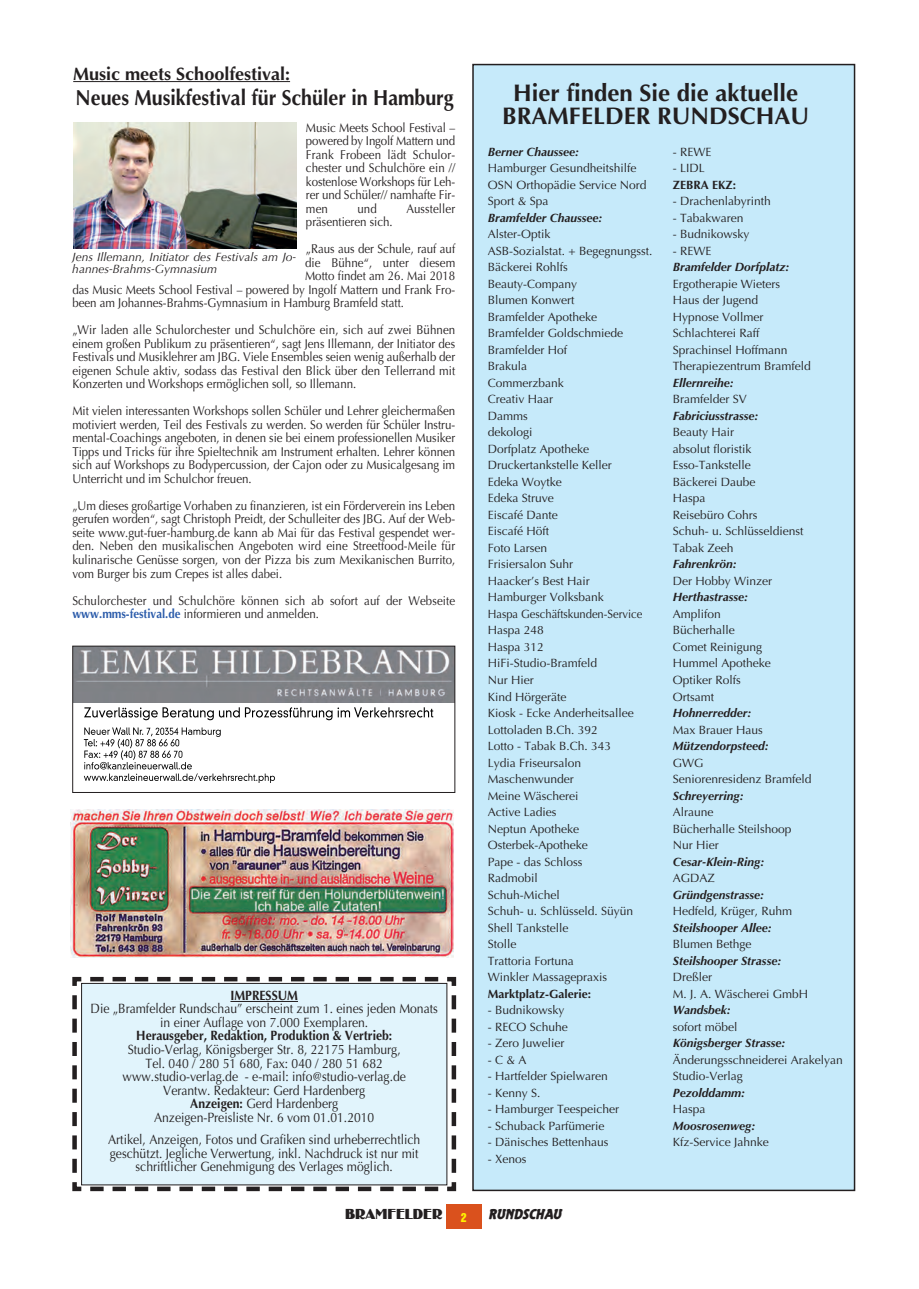
<style>
.page{position:relative;width:919px;height:1289px;background:#fff}
.page>*{position:absolute;margin:0;border:0;box-sizing:border-box;transform-origin:0 0}
.t1{font:700 24px/22.2px "Optima";color:#231f20;text-align:center}
.t2{font:700 21.75px "Optima";color:#231f20;scale:.9 1}
.t3{font:700 18px "Optima";color:#231f20}
.t4{font:15px "Birmingham";color:#231f20}
.t5{font:italic 15px "Elmshorn";color:#231f20}
.t6{font:13.5px/13.5px "Optima";color:#231f20;text-align:center;scale:.9 1}
.t7{font:700 13.5px "Optima";color:#231f20;scale:.9 1}
.t8{font:12.75px/13.5px "Optima";color:#231f20;text-align:justify;scale:.9 1}
.t9{font:700 12.75px "Hegel Inserat";color:#fff101}
.t10{font:12px/16.5px "Optima";color:#231f20}
.t11{font:italic 700 12px "Optima";color:#231f20}
.t12{font:italic 12px/12px "Optima";color:#231f20}
.t13{font:700 12px "Optima";color:#231f20}
.s1{font-weight:700;color:#2d5dab}
.s2{font-weight:700}
</style>
<div class="page">
<div style="left:446px;top:1203px;width:35px;height:24px;background:#da511d"></div>
<div style="left:473px;top:65px;width:381px;height:1125px;background:#c6eafa"></div>
<div style="left:472px;top:64px;width:383px;height:1127px;border:2px solid #231f20"></div>
<svg style="left:72px;top:976px;width:385px;height:216px"></svg>
<div style="left:82px;top:983px;width:365px;height:201px;background:#e1f4fc"></div>
<div style="left:81px;top:983px;width:366px;height:202px;border:1px solid #231f20"></div>
<hr style="left:230px;top:1001px;width:68px;height:1px;background:#231f20">
<hr style="left:73px;top:81px;width:217px;height:1px;background:#231f20">
<img style="left:73px;top:122px;width:224px;height:126px">
<img style="left:70px;top:809px;width:383px;height:148px">
<img style="left:74px;top:702px;width:379px;height:79px">
<img style="left:74px;top:647px;width:379px;height:55px">
<img style="left:84px;top:707px;width:92px;height:13px">
<img style="left:289px;top:707px;width:115px;height:13px">
<img style="left:84px;top:727px;width:107px;height:9px">
<img style="left:84px;top:738px;width:79px;height:10px">
<img style="left:84px;top:750px;width:82px;height:10px">
<img style="left:84px;top:762px;width:73px;height:7px">
<img style="left:84px;top:773px;width:93px;height:8px">
<img style="left:228px;top:773px;width:47px;height:10px">
<div style="left:72px;top:645px;width:383px;height:147px;border:1px solid #231f20"></div>
<h3 class="t3" style="left:73px;top:63px;width:218px">Music meets Schoolfestival:</h3>
<h2 class="t2" style="left:76px;top:85px;width:421px">Neues Musikfestival für Schüler in Hamburg</h2>
<p class="t8" style="left:306px;top:121px;width:167px">Music Meets School Festival – powered by Ingolf Mattern und Frank Frobeen lädt Schulor&shy;chester und Schulchöre ein // kostenlose Workshops für Leh&shy;rer und Schüler// namhafte Fir&shy;men</p>
<p class="t8" style="left:357px;top:202px;width:23px">und</p>
<p class="t8" style="left:406px;top:202px;width:56px">Aussteller</p>
<p class="t8" style="left:306px;top:208px;width:167px;line-height:27px">präsentieren sich.<br>„Raus aus der Schule, rauf auf</p>
<p class="t8" style="left:305px;top:256px;width:168px">die Bühne“, unter diesem</p>
<p class="t8" style="left:305px;top:269px;width:168px">Motto findet am 26. Mai 2018</p>
<p class="t8" style="left:72px;top:283px;width:427px">das Music Meets School Festival – powered by Ingolf Mattern und Frank Fro-</p>
<p class="t8" style="left:72px;top:296px;width:370px">been am Johannes-Brahms-Gymnasium in Hamburg Bramfeld statt.</p>
<p class="t8" style="left:72px;top:323px;width:427px">„Wir laden alle Schulorchester und Schulchöre ein, sich auf zwei Bühnen einem großen Publikum zu präsentieren“, sagt Jens Illemann, der Initiator des Festivals und Musiklehrer am JBG. Viele Ensembles seien wenig außerhalb der eigenen Schule aktiv, sodass das Festival den Blick über den Tellerrand mit Konzerten und Workshops ermöglichen soll, so Illemann.</p>
<p class="t8" style="left:72px;top:404px;width:427px">Mit vielen interessanten Workshops sollen Schüler und Lehrer gleichermaßen motiviert werden, Teil des Festivals zu werden. So werden für Schüler Instru&shy;mental-Coachings angeboten, in denen sie bei einem professionellen Musiker Tipps und Tricks für ihre Spieltechnik am Instrument erhalten. Lehrer können sich auf Workshops zu Bodypercussion, der Cajon oder zu Musicalgesang im Unterricht und im Schulchor freuen.</p>
<p class="t8" style="left:72px;top:499px;width:427px">„Um dieses großartige Vorhaben zu finanzieren, ist ein Förderverein ins Leben gerufen worden“, sagt Christoph Preidt, der Schulleiter des JBG. Auf der Web&shy;seite www.gut-fuer-hamburg.de kann ab Mai für das Festival gespendet wer&shy;den. Neben den musikalischen Angeboten wird eine Streetfood-Meile für kulinarische Genüsse sorgen, von der Pizza bis zum Mexikanischen Burrito, vom Burger bis zum Crepes ist alles dabei.</p>
<p class="t8" style="left:72px;top:593px;width:427px">Schulorchester und Schulchöre können sich ab sofort auf der Webseite <span class="s1">www.mms-festival.de</span> informieren und anmelden.</p>
<p class="t12" style="left:72px;top:251px;width:225px">Jens Illemann, Initiator des Festivals am Jo&shy;hannes-Brahms-Gymnasium</p>
<p class="t7" style="left:230px;top:987px;width:77px">IMPRESSUM</p>
<p class="t6" style="left:91px;top:1002px;width:387px">Die „Bramfelder Rundschau” erscheint zum 1. eines jeden Monats in einer Auflage von 7.000 Exemplaren.</p>
<p class="t7" style="left:136px;top:1027px;width:286px">Herausgeber, Redaktion, Produktion &amp; Vertrieb:</p>
<p class="t6" style="left:123px;top:1042px;width:316px">Studio-Verlag, Königsberger Str. 8, 22175 Hamburg, Tel. 040 / 280 51 680, Fax: 040 / 280 51 682 www.studio-verlag.de - e-mail: info@studio-verlag.de Verantw. Redakteur: Gerd Hardenberg<br><span class="s2">Anzeigen:</span> Gerd Hardenberg<br>Anzeigen-Preisliste Nr. 6 vom 01.01.2010</p>
<p class="t6" style="left:108px;top:1132px;width:348px">Artikel, Anzeigen, Fotos und Grafiken sind urheberrechtlich geschützt. Jegliche Verwertung, inkl. Nachdruck ist nur mit schriftlicher Genehmigung des Verlages möglich.</p>
<h1 class="t1" style="left:502px;top:82px;width:308px">Hier finden Sie die aktuelle<br>BRAMFELDER RUNDSCHAU</h1>
<p class="t11" style="left:487px;top:144px;width:93px">Berner Chaussee:</p>
<p class="t10" style="left:487px;top:160px;width:160px">Hamburger Gesundheitshilfe<br>OSN Orthopädie Service Nord<br>Sport &amp; Spa</p>
<p class="t11" style="left:487px;top:210px;width:116px">Bramfelder Chaussee:</p>
<p class="t10" style="left:487px;top:226px;width:166px">Alster-Optik<br>ASB-Sozialstat. + Begegnungsst.<br>Bäckerei Rohlfs<br>Beauty-Company<br>Blumen Konwert<br>Bramfelder Apotheke<br>Bramfelder Goldschmiede<br>Bramfelder Hof<br>Brakula<br>Commerzbank<br>Creativ Haar<br>Damms<br>dekologi<br>Dorfplatz Apotheke<br>Druckertankstelle Keller<br>Edeka Woytke<br>Edeka Struve<br>Eiscafé Dante<br>Eiscafé Höft<br>Foto Larsen<br>Frisiersalon Suhr<br>Haacker’s Best Hair<br>Hamburger Volksbank<br>Haspa Geschäftskunden-Service<br>Haspa 248<br>Haspa 312<br>HiFi-Studio-Bramfeld<br>Nur Hier<br>Kind Hörgeräte<br>Kiosk - Ecke Anderheitsallee<br>Lottoladen B.Ch. 392<br>Lotto - Tabak B.Ch. 343<br>Lydia Friseursalon<br>Maschenwunder<br>Meine Wäscherei<br>Active Ladies<br>Neptun Apotheke<br>Osterbek-Apotheke<br>Pape - das Schloss<br>Radmobil<br>Schuh-Michel<br>Schuh- u. Schlüsseld. Süyün<br>Shell Tankstelle<br>Stolle<br>Trattoria Fortuna<br>Winkler Massagepraxis</p>
<p class="t13" style="left:487px;top:986px;width:105px">Marktplatz-Galerie:</p>
<p class="t10" style="left:487px;top:1001px;width:78px">- Budnikowsky</p>
<p class="t10" style="left:487px;top:1018px;width:82px">- RECO Schuhe</p>
<p class="t10" style="left:487px;top:1034px;width:78px">- Zero Juwelier</p>
<p class="t10" style="left:487px;top:1051px;width:40px">- C &amp; A</p>
<p class="t10" style="left:487px;top:1067px;width:122px">- Hartfelder Spielwaren</p>
<p class="t10" style="left:487px;top:1084px;width:54px">- Kenny S.</p>
<p class="t10" style="left:487px;top:1100px;width:133px">- Hamburger Teespeicher</p>
<p class="t10" style="left:487px;top:1117px;width:118px">- Schuback Parfümerie</p>
<p class="t10" style="left:487px;top:1133px;width:122px">- Dänisches Bettenhaus</p>
<p class="t10" style="left:487px;top:1150px;width:40px">- Xenos</p>
<p class="t10" style="left:672px;top:143px;width:40px">- REWE</p>
<p class="t10" style="left:672px;top:160px;width:34px">- LIDL</p>
<p class="t13" style="left:672px;top:177px;width:65px">ZEBRA EKZ:</p>
<p class="t10" style="left:672px;top:193px;width:100px">- Drachenlabyrinth</p>
<p class="t10" style="left:672px;top:209px;width:72px">- Tabakwaren</p>
<p class="t10" style="left:672px;top:226px;width:78px">- Budnikowsky</p>
<p class="t10" style="left:672px;top:242px;width:40px">- REWE</p>
<p class="t11" style="left:672px;top:260px;width:118px">Bramfelder Dorfplatz:</p>
<p class="t10" style="left:672px;top:275px;width:140px">Ergotherapie Wieters<br>Haus der Jugend<br>Hypnose Vollmer<br>Schlachterei Raff<br>Sprachinsel Hoffmann<br>Therapiezentrum Bramfeld</p>
<p class="t11" style="left:672px;top:375px;width:62px">Ellernreihe:</p>
<p class="t10" style="left:672px;top:391px;width:76px">Bramfelder SV</p>
<p class="t11" style="left:672px;top:408px;width:87px">Fabriciusstrasse:</p>
<p class="t10" style="left:672px;top:424px;width:132px">Beauty Hair<br>absolut floristik<br>Esso-Tankstelle<br>Bäckerei Daube<br>Haspa<br>Reisebüro Cohrs<br>Schuh- u. Schlüsseldienst<br>Tabak Zeeh</p>
<p class="t11" style="left:672px;top:557px;width:66px">Fahrenkrön:</p>
<p class="t10" style="left:672px;top:572px;width:101px">Der Hobby Winzer</p>
<p class="t11" style="left:672px;top:590px;width:77px">Herthastrasse:</p>
<p class="t10" style="left:672px;top:605px;width:100px">Amplifon<br>Bücherhalle<br>Comet Reinigung<br>Hummel Apotheke<br>Optiker Rolfs<br>Ortsamt</p>
<p class="t11" style="left:672px;top:705px;width:80px">Hohnerredder:</p>
<p class="t10" style="left:672px;top:721px;width:92px">Max Brauer Haus</p>
<p class="t11" style="left:672px;top:738px;width:98px">Mützendorpsteed:</p>
<p class="t10" style="left:672px;top:754px;width:140px">GWG<br>Seniorenresidenz Bramfeld</p>
<p class="t11" style="left:672px;top:788px;width:72px">Schreyerring:</p>
<p class="t10" style="left:672px;top:803px;width:120px">Alraune<br>Bücherhalle Steilshoop<br>Nur Hier</p>
<p class="t11" style="left:672px;top:854px;width:93px">Cesar-Klein-Ring:</p>
<p class="t10" style="left:672px;top:869px;width:44px">AGDAZ</p>
<p class="t11" style="left:672px;top:887px;width:93px">Gründgenstrasse:</p>
<p class="t10" style="left:672px;top:902px;width:121px">Hedfeld, Krüger, Ruhm</p>
<p class="t11" style="left:672px;top:920px;width:100px">Steilshooper Allee:</p>
<p class="t10" style="left:672px;top:935px;width:80px">Blumen Bethge</p>
<p class="t11" style="left:672px;top:953px;width:110px">Steilshooper Strasse:</p>
<p class="t10" style="left:672px;top:968px;width:137px">Dreßler<br>M. J. A. Wäscherei GmbH</p>
<p class="t11" style="left:672px;top:1002px;width:60px">Wandsbek:</p>
<p class="t10" style="left:672px;top:1018px;width:66px">sofort möbel</p>
<p class="t11" style="left:672px;top:1035px;width:114px">Königsberger Strasse:</p>
<p class="t10" style="left:672px;top:1051px;width:172px">Änderungsschneiderei Arakelyan<br>Studio-Verlag</p>
<p class="t11" style="left:672px;top:1085px;width:74px">Pezolddamm:</p>
<p class="t10" style="left:672px;top:1100px;width:34px">Haspa</p>
<p class="t11" style="left:672px;top:1118px;width:84px">Moosrosenweg:</p>
<p class="t10" style="left:672px;top:1133px;width:98px">Kfz-Service Jahnke</p>
<p class="t4" style="left:345px;top:1205px;width:99px">BRAMFELDER</p>
<p class="t9" style="left:461px;top:1210px;width:7px">2</p>
<p class="t5" style="left:488px;top:1205px;width:77px">RUNDSCHAU</p>
</div>
